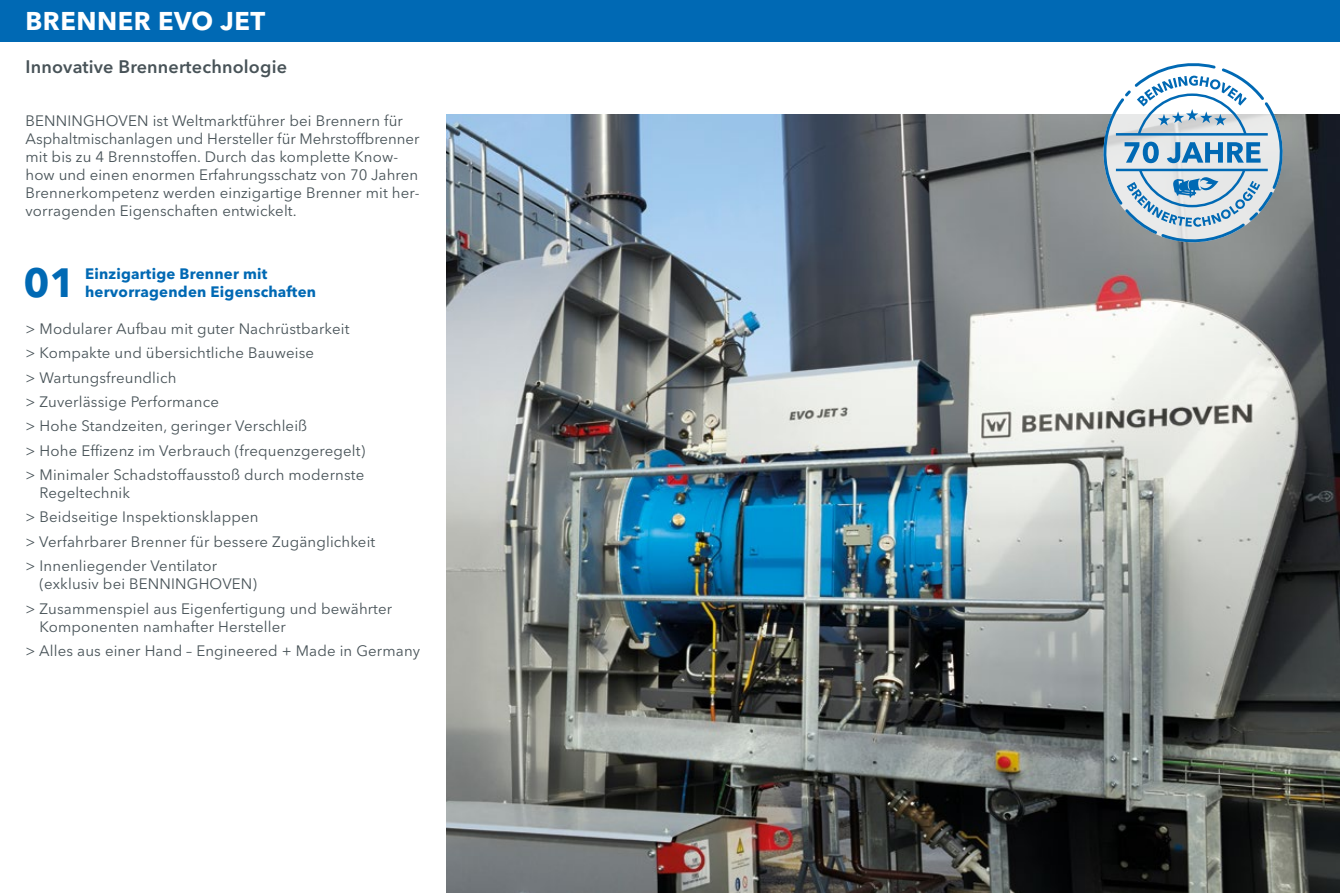
<style>
.page{position:relative;width:1340px;height:893px;background:#fff}
.page>*{position:absolute;margin:0;border:0;box-sizing:border-box;transform-origin:0 0}
.t1{font:700 40.5px "Avenir Next LT Pro";color:#0069b4}
.t2{font:700 25.5px "Avenir Next LT Pro";letter-spacing:.02em;color:#fff}
.t3{font:600 18px "Avenir Next LT Pro";letter-spacing:.01em;color:#485358}
.t4{font:15px/24.3px "Avenir Next LT Pro";letter-spacing:.01em;color:#485358}
.t5{font:700 15px "Avenir Next LT Pro";letter-spacing:.015em;color:#0069b4}
</style>
<div class="page">
<img style="left:446px;top:115px;width:893px;height:778px">
<div style="left:0;top:0;width:1339px;height:41px;background:#0069b4"></div>
<svg style="left:1099px;top:63px;width:186px;height:183px"></svg>
<h2 class="t2" style="left:26px;top:6px;width:241px">BRENNER EVO JET</h2>
<p class="t3" style="left:26px;top:56px;width:263px">Innovative Brennertechnologie</p>
<p class="t4" style="left:26px;top:112px;width:395px;line-height:18px">BENNINGHOVEN ist Weltmarktführer bei Brennern für Asphaltmischanlagen und Hersteller für Mehrstoffbrenner mit bis zu 4 Brennstoffen. Durch das komplette Know&shy;how und einen enormen Erfahrungsschatz von 70 Jahren Brennerkompetenz werden einzigartige Brenner mit her&shy;vorragenden Eigenschaften entwickelt.</p>
<h1 class="t1" style="left:23px;top:258px;width:54px">01</h1>
<p class="t5" style="left:85px;top:264px;width:184px">Einzigartige Brenner mit</p>
<p class="t5" style="left:85px;top:282px;width:233px">hervorragenden Eigenschaften</p>
<p class="t4" style="left:26px;top:316px;width:341px">&gt; Modularer Aufbau mit guter Nachrüstbarkeit<br>&gt; Kompakte und übersichtliche Bauweise<br>&gt; Wartungsfreundlich<br>&gt; Zuverlässige Performance<br>&gt; Hohe Standzeiten, geringer Verschleiß<br>&gt; Hohe Effizenz im Verbrauch (frequenzgeregelt) &gt; Minimaler Schadstoffausstoß durch modernste</p>
<p class="t4" style="left:26px;top:481px;width:351px;text-indent:14px">Regeltechnik<br>&gt; Beidseitige Inspektionsklappen<br>&gt; Verfahrbarer Brenner für bessere Zugänglichkeit &gt; Innenliegender Ventilator</p>
<p class="t4" style="left:26px;top:572px;width:368px;text-indent:14px">(exklusiv bei BENNINGHOVEN)<br>&gt; Zusammenspiel aus Eigenfertigung und bewährter</p>
<p class="t4" style="left:26px;top:614px;width:396px;text-indent:14px">Komponenten namhafter Hersteller<br>&gt; Alles aus einer Hand – Engineered + Made in Germany</p>
</div>
